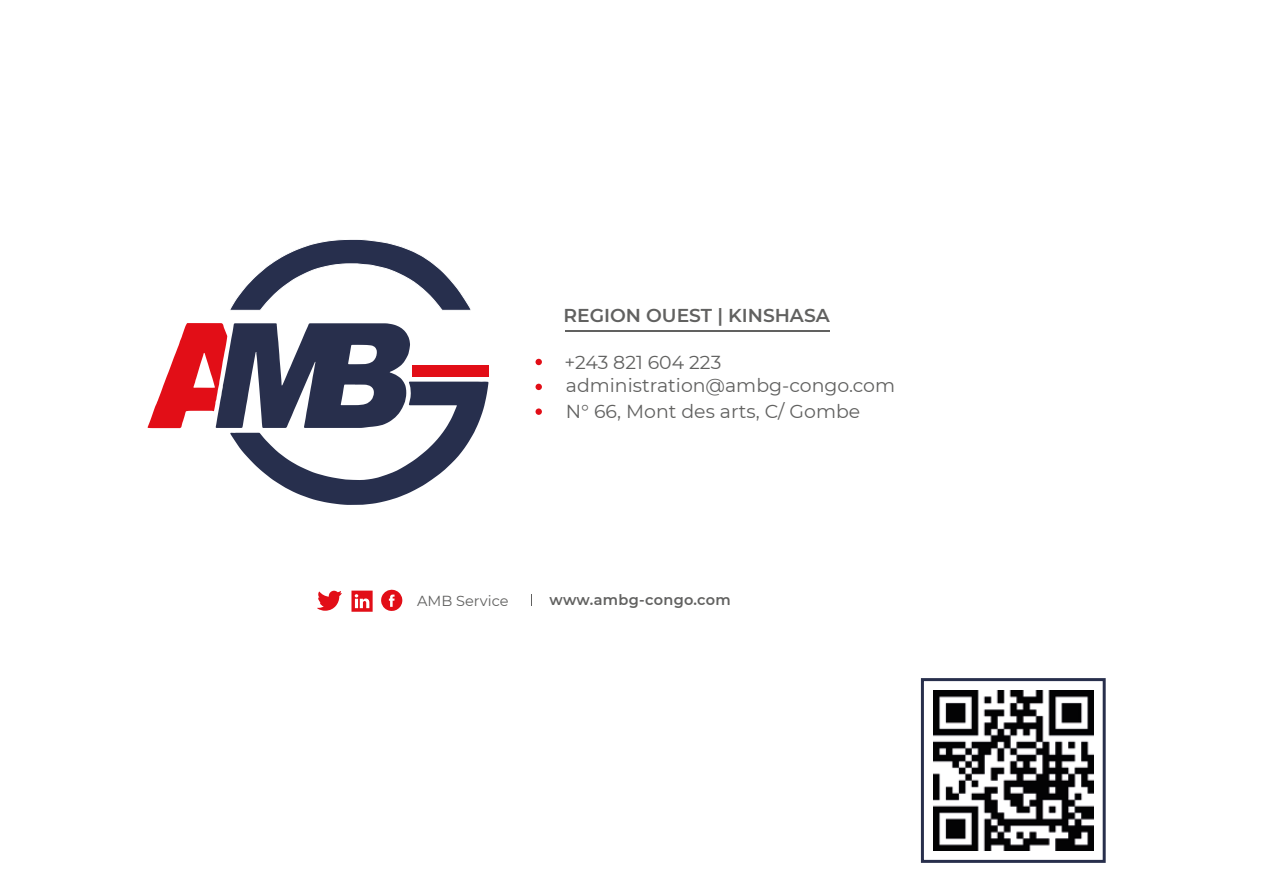
<style>
.page{position:relative;width:1263px;height:893px;background:#fff}
.page>*{position:absolute;margin:0;border:0;box-sizing:border-box;transform-origin:0 0}
.t1{font:18.75px/22.8px "Montserrat";color:#616160}
.t2{font:600 18.6px "Montserrat";color:#616160}
.t3{font:600 14.55px "Montserrat";letter-spacing:.02em;color:#616160}
.t4{font:14.55px "Montserrat";color:#616160}
</style>
<div class="page">
<svg style="left:230px;top:239px;width:241px;height:72px"></svg>
<svg style="left:148px;top:323px;width:340px;height:182px"></svg>
<div style="left:412px;top:365px;width:77px;height:12px;background:#e20e17"></div>
<div style="left:921px;top:678px;width:185px;height:185px;background:#fff;border:3px solid #282f4c"></div>
<img style="left:933px;top:690px;width:160px;height:160px">
<div style="left:535px;top:359px;width:7px;height:6px;background:#e20e17;border-radius:50%"></div>
<div style="left:535px;top:384px;width:7px;height:6px;background:#e20e17;border-radius:50%"></div>
<div style="left:535px;top:408px;width:7px;height:7px;background:#e20e17;border-radius:50%"></div>
<hr style="left:565px;top:330px;width:265px;height:1px;background:#616160">
<svg style="left:317px;top:591px;width:25px;height:20px"></svg>
<svg style="left:381px;top:589px;width:21px;height:22px"></svg>
<svg style="left:351px;top:591px;width:22px;height:21px"></svg>
<p class="t2" style="left:563px;top:302px;width:268px">REGION OUEST | KINSHASA</p>
<p class="t1" style="left:565px;top:350px;width:332px">+243 821 604 223 administration@ambg-congo.com</p>
<p class="t1" style="left:566px;top:400px;width:296px">N° 66, Mont des arts, C/ Gombe</p>
<p class="t4" style="left:417px;top:590px;width:93px">AMB Service</p>
<p class="t3" style="left:550px;top:589px;width:183px">www.ambg-congo.com</p>
</div>
